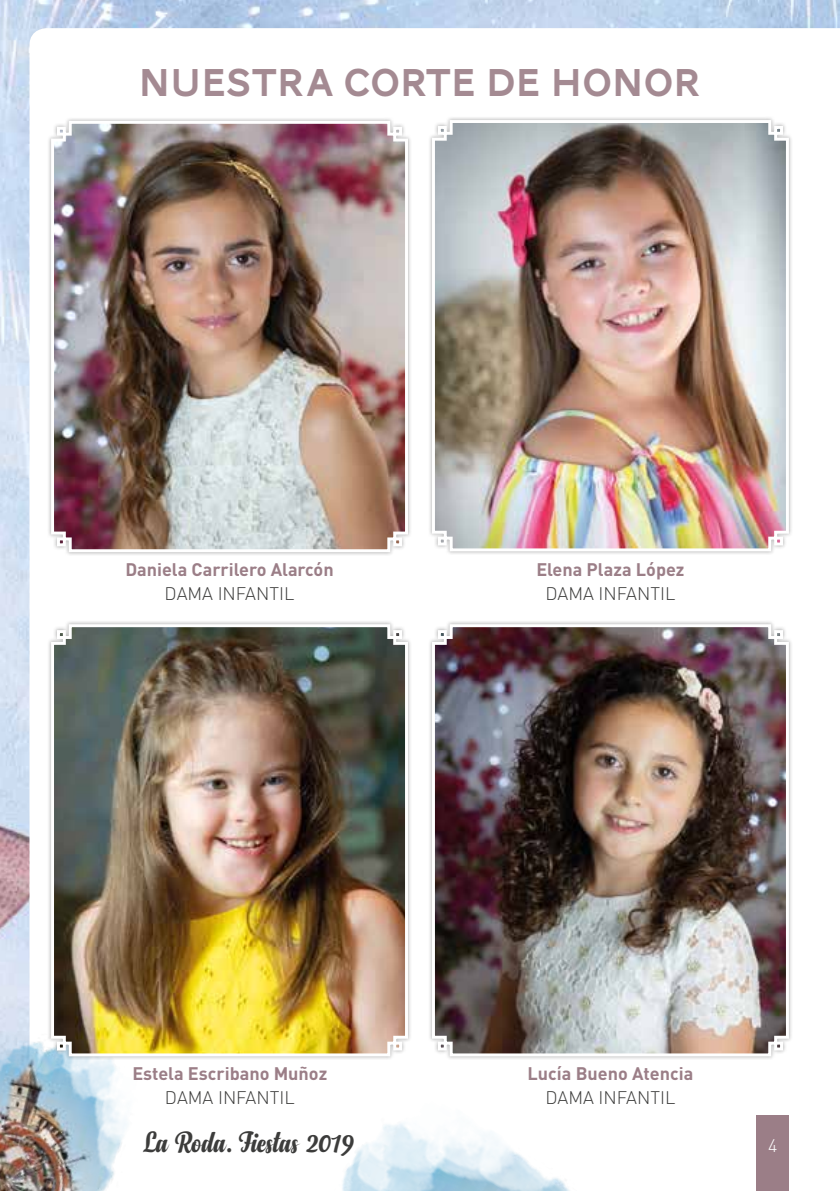
<style>
.page{position:relative;width:840px;height:1191px;background:#fff}
.page>*{position:absolute;margin:0;border:0;box-sizing:border-box;transform-origin:0 0}
.t1{font:40px "AW Conqueror Carved One";color:#a48a92}
.t2{font:30px "Anydore";color:#3c3c3b}
.t3{font:700 18px "DIN";color:#9b7e87}
.t4{font:300 18px "DIN";color:#3c3c3b}
.t5{font:300 18px "DIN";color:#fff}
</style>
<div class="page">
<img style="left:0;top:0;width:839px;height:1191px">
<img style="left:0;top:994px;width:160px;height:197px">
<img style="left:289px;top:1048px;width:323px;height:143px">
<div style="left:756px;top:1115px;width:32px;height:76px;background:#9b7e87"></div>
<div style="left:428px;top:620px;width:364px;height:440px;background:#000;opacity:.3"></div>
<img style="left:430px;top:623px;width:360px;height:434px">
<div style="left:47px;top:117px;width:365px;height:439px;background:#000;opacity:.3"></div>
<img style="left:50px;top:119px;width:359px;height:434px">
<div style="left:428px;top:116px;width:364px;height:439px;background:#000;opacity:.3"></div>
<img style="left:430px;top:119px;width:360px;height:434px">
<div style="left:47px;top:620px;width:365px;height:440px;background:#000;opacity:.3"></div>
<img style="left:50px;top:623px;width:359px;height:434px">
<h1 class="t1" style="left:139px;top:65px;width:563px">NUESTRA CORTE DE HONOR</h1>
<p class="t3" style="left:125px;top:558px;width:210px">Daniela Carrilero Alarcón</p>
<p class="t4" style="left:164px;top:582px;width:131px">DAMA INFANTIL</p>
<p class="t3" style="left:132px;top:1062px;width:196px">Estela Escribano Muñoz</p>
<p class="t4" style="left:165px;top:1086px;width:131px">DAMA INFANTIL</p>
<p class="t3" style="left:536px;top:558px;width:150px">Elena Plaza López</p>
<p class="t4" style="left:545px;top:582px;width:131px">DAMA INFANTIL</p>
<p class="t3" style="left:527px;top:1062px;width:167px">Lucía Bueno Atencia</p>
<p class="t4" style="left:545px;top:1086px;width:131px">DAMA INFANTIL</p>
<h2 class="t2" style="left:144px;top:1124px;width:212px">La Roda. Fiestas 2019</h2>
<p class="t5" style="left:767px;top:1134px;width:11px">4</p>
</div>
